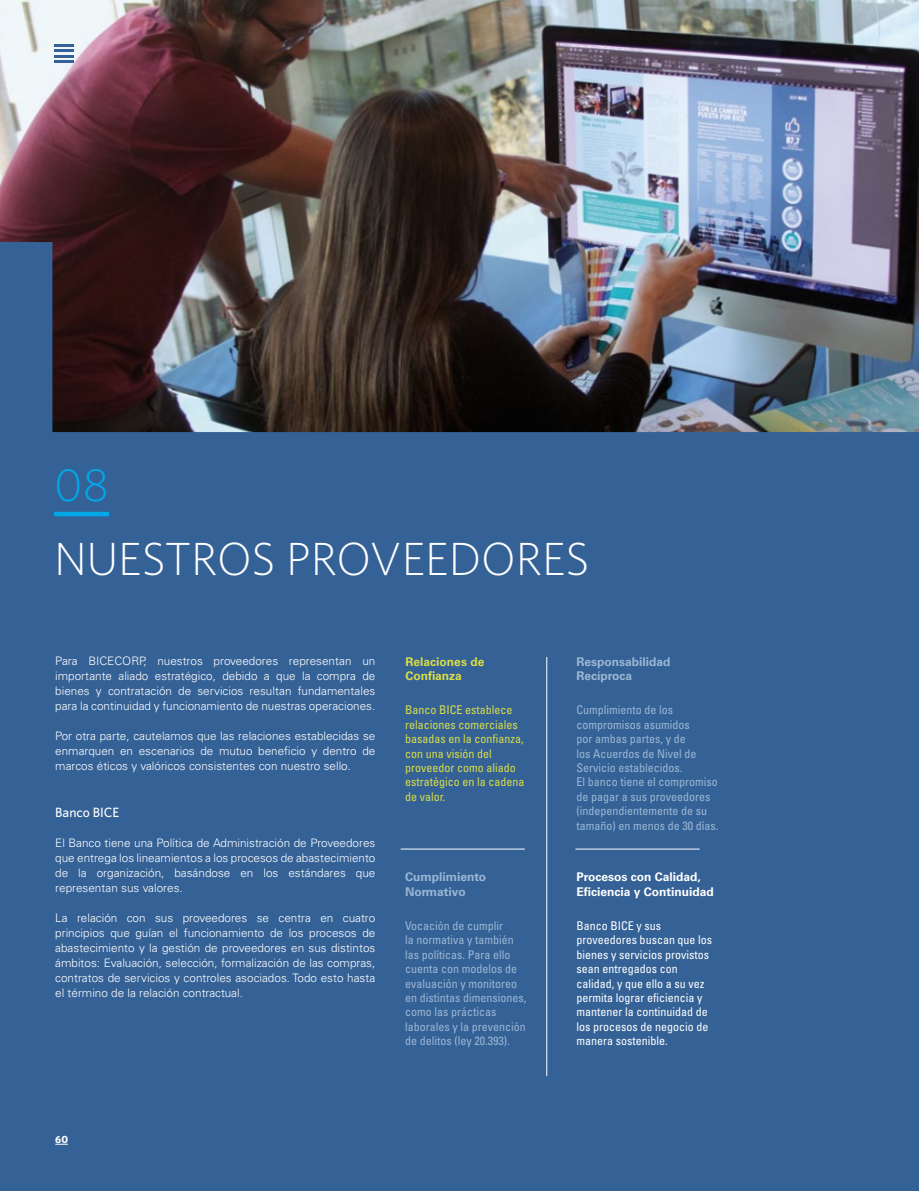
<style>
.page{position:relative;width:919px;height:1191px;background:#fff}
.page>*{position:absolute;margin:0;border:0;box-sizing:border-box;transform-origin:0 0}
.t1{font:300 46.5px "Whitney HTF";color:#fff}
.t2{font:300 46.5px "Whitney HTF";color:#00a8e7}
.t3{font:500 13.5px "Whitney HTF";color:#fff}
.t4{font:condensed 12px/14.4px "Univers LT Std";color:#9cb7d3}
.t5{font:condensed 12px/14.4px "Univers LT Std";color:#fff}
.t6{font:condensed 12px/14.4px "Univers LT Std";color:#d9dd49}
.t7{font:700 12px/14.4px "Univers LT Std";color:#9cb7d3}
.t8{font:700 12px/14.4px "Univers LT Std";color:#fff}
.t9{font:700 12px/14.4px "Univers LT Std";color:#d9dd49}
.t10{font:300 11.7px/15px "Univers LT Std";color:#fff;text-align:justify}
.t11{font:700 10.5px "Whitney HTF";color:#fff}
</style>
<div class="page">
<hr style="left:918px;top:0;width:1px;height:1191px;background:#346196">
<div style="left:0;top:0;width:918px;height:1191px;background:#346196"></div>
<img style="left:0;top:0;width:918px;height:432px">
<hr style="left:546px;top:657px;width:1px;height:419px;background:#fff">
<hr style="left:54px;top:512px;width:55px;height:4px;background:#00a8e7">
<hr style="left:400px;top:848px;width:124px;height:1px;background:#fff">
<hr style="left:575px;top:848px;width:124px;height:1px;background:#fff">
<svg style="left:55px;top:1144px;width:13px;height:1px"></svg>
<hr style="left:54px;top:44px;width:20px;height:3px;background:#346196">
<hr style="left:54px;top:49px;width:20px;height:3px;background:#346196">
<hr style="left:54px;top:55px;width:20px;height:3px;background:#346196">
<hr style="left:54px;top:60px;width:20px;height:3px;background:#346196">
<h1 class="t2" style="left:54px;top:458px;width:57px">08</h1>
<h1 class="t1" style="left:54px;top:532px;width:537px">NUESTROS PROVEEDORES</h1>
<p class="t10" style="left:55px;top:654px;width:321px">Para BICECORP, nuestros proveedores representan un importante aliado estratégico, debido a que la compra de bienes y contratación de servicios resultan fundamentales para la continuidad y funcionamiento de nuestras operaciones.</p>
<p class="t10" style="left:55px;top:729px;width:321px">Por otra parte, cautelamos que las relaciones establecidas se enmarquen en escenarios de mutuo beneficio y dentro de marcos éticos y valóricos consistentes con nuestro sello.</p>
<p class="t3" style="left:55px;top:804px;width:66px">Banco BICE</p>
<p class="t10" style="left:55px;top:835px;width:321px">El Banco tiene una Política de Administración de Proveedores que entrega los lineamientos a los procesos de abastecimiento de la organización, basándose en los estándares que representan sus valores.</p>
<p class="t10" style="left:55px;top:910px;width:321px">La relación con sus proveedores se centra en cuatro principios que guían el funcionamiento de los procesos de abastecimiento y la gestión de proveedores en sus distintos ámbitos: Evaluación, selección, formalización de las compras, contratos de servicios y controles asociados. Todo esto hasta el término de la relación contractual.</p>
<p class="t9" style="left:405px;top:654px;width:80px">Relaciones de<br>Confianza</p>
<p class="t6" style="left:405px;top:702px;width:121px">Banco BICE establece relaciones comerciales basadas en la confianza, con una visión del proveedor como aliado estratégico en la cadena de valor.</p>
<p class="t7" style="left:405px;top:870px;width:83px">Cumplimiento<br>Normativo</p>
<p class="t4" style="left:405px;top:918px;width:123px">Vocación de cumplir<br>la normativa y también las políticas. Para ello cuenta con modelos de evaluación y monitoreo en distintas dimensiones, como las prácticas laborales y la prevención de delitos (ley 20.393).</p>
<p class="t11" style="left:55px;top:1132px;width:14px">60</p>
<p class="t7" style="left:576px;top:654px;width:96px">Responsabilidad<br>Recíproca</p>
<p class="t4" style="left:576px;top:702px;width:143px">Cumplimiento de los compromisos asumidos<br>por ambas partes, y de<br>los Acuerdos de Nivel de<br>Servicio establecidos.<br>El banco tiene el compromiso de pagar a sus proveedores (independientemente de su tamaño) en menos de 30 días.</p>
<p class="t8" style="left:576px;top:870px;width:139px">Procesos con Calidad,<br>Eficiencia y Continuidad</p>
<p class="t5" style="left:576px;top:918px;width:137px">Banco BICE y sus proveedores buscan que los bienes y servicios provistos sean entregados con calidad, y que ello a su vez permita lograr eficiencia y mantener la continuidad de los procesos de negocio de manera sostenible.</p>
</div>
